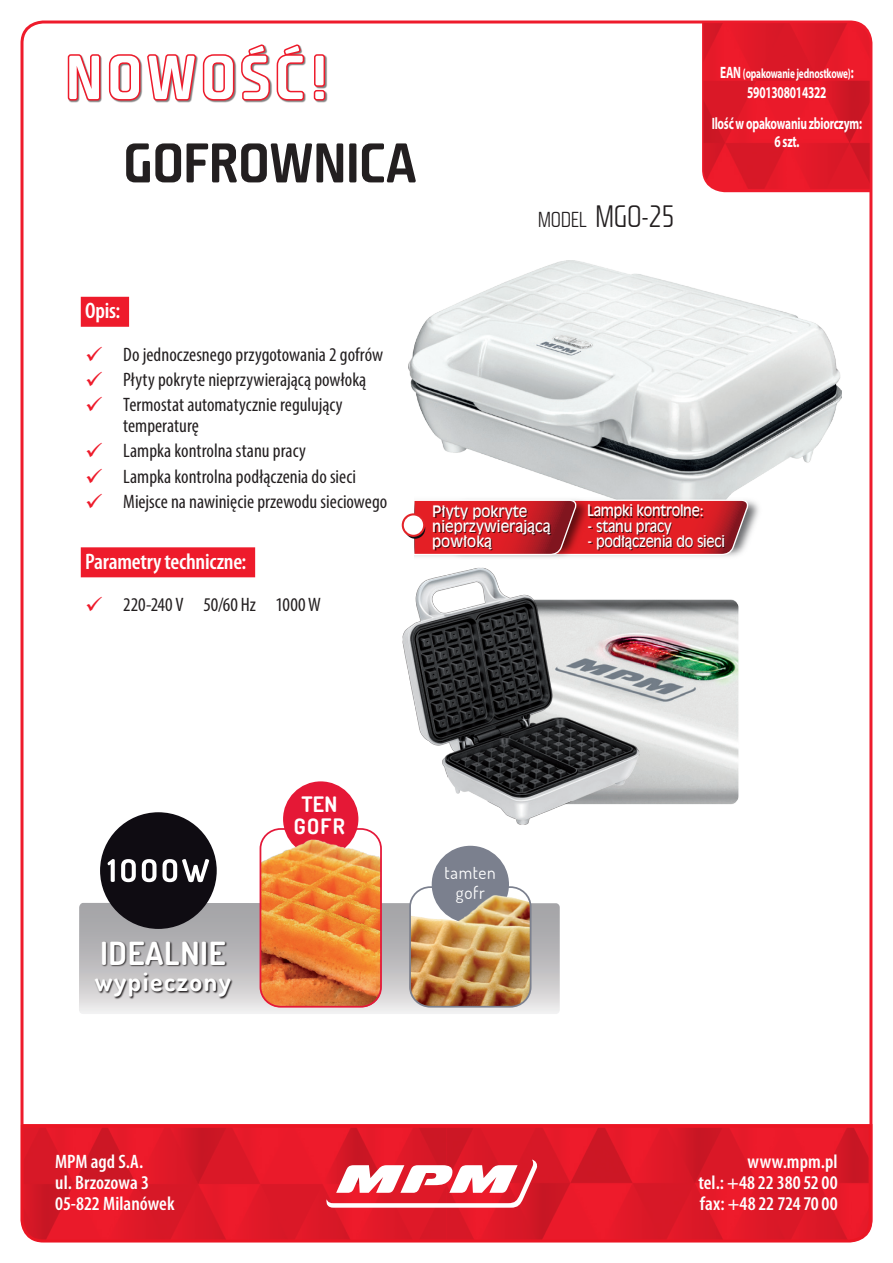
<style>
.page{position:relative;width:893px;height:1263px;background:#fff}
.page>*{position:absolute;margin:0;border:0;box-sizing:border-box;transform-origin:0 0}
.nazwa_produktu{font:60px "Fishmonger MS";letter-spacing:.075em;color:#fff}
.nazwa_produktu-2{font:54px "Fishmonger MS";letter-spacing:-.015em;color:#231f20}
.t1{font:700 31.95px "Dosis";letter-spacing:.02em;color:#fff}
.model{font:300 condensed 30px "Fishmonger K";color:#231f20}
.t2{font:700 25.65px "Dosis";letter-spacing:.06em;color:#fff}
.subhead{font:600 condensed 22.5px "Myriad Pro";letter-spacing:-.01em;color:#fff}
.t3{font:700 21.3px/21.9px "Dosis";letter-spacing:.06em;color:#fff;text-align:center}
.t4{font:condensed 19.5px/21px "Myriad Pro";color:#231f20}
.t5{font:600 condensed 19.5px "Myriad Pro";color:#fff}
.t6{font:17.25px/20px "Dosis";letter-spacing:.04em;color:#fff;text-align:center}
.EAN{font:700 16.5px/18px "Myriad Pro";letter-spacing:-.02em;color:#fff;text-align:center;scale:.69 1}
.t7{font:15.45px "Incised 901 EU";letter-spacing:-.02em;color:#fff;scale:.9 1}
.t8{font:15.45px/15.3px "Incised 901 EU";color:#fff;scale:.95 1}
.EAN-2{font:700 13.5px "Myriad Pro";letter-spacing:-.02em;color:#fff;scale:.69 1}
.s1{font-size:21px}
.s2{font-size:16.5px}
</style>
<div class="page">
<svg style="left:20px;top:1123px;width:853px;height:120px;background:#e01c2b"></svg>
<svg style="left:326px;top:1159px;width:212px;height:49px"></svg>
<div style="left:81px;top:297px;width:48px;height:30px;background:#ee1b2b"></div>
<div style="left:81px;top:547px;width:174px;height:30px;background:#ee1b2b"></div>
<img style="left:409px;top:261px;width:432px;height:223px">
<img style="left:401px;top:484px;width:345px;height:321px">
<img style="left:401px;top:548px;width:264px;height:277px">
<img style="left:669px;top:496px;width:90px;height:73px">
<img style="left:415px;top:496px;width:254px;height:73px">
<svg style="left:402px;top:499px;width:347px;height:57px;background:#d63a3f"></svg>
<svg style="left:79px;top:903px;width:481px;height:111px;background:#c5c3c5"></svg>
<img style="left:93px;top:935px;width:143px;height:66px">
<div style="left:100px;top:812px;width:117px;height:117px;background:#0f0c12;border-radius:50%"></div>
<div style="left:432px;top:846px;width:77px;height:77px;background:#7b808e;border-radius:50%"></div>
<img style="left:409px;top:886px;width:122px;height:121px">
<div style="left:283px;top:781px;width:75px;height:76px;background:#e51836;border-radius:50%"></div>
<svg style="left:260px;top:828px;width:122px;height:179px;background:#e98445"></svg>
<svg style="left:108px;top:859px;width:7px;height:23px"></svg>
<svg style="left:121px;top:859px;width:15px;height:23px"></svg>
<svg style="left:142px;top:859px;width:15px;height:23px"></svg>
<svg style="left:163px;top:859px;width:46px;height:23px"></svg>
<svg style="left:701px;top:21px;width:172px;height:173px"></svg>
<img style="left:703px;top:23px;width:167px;height:166px">
<svg style="left:67px;top:44px;width:239px;height:59px"></svg>
<svg style="left:313px;top:54px;width:14px;height:48px"></svg>
<p class="nazwa_produktu" style="left:65px;top:36px;width:266px">NOWOŚĆ!</p>
<p class="nazwa_produktu-2" style="left:123px;top:126px;width:296px">GOFROWNICA</p>
<p class="model" style="left:538px;top:199px;width:139px"><span class="s1">MODEL</span> MGO-25</p>
<p class="EAN-2" style="left:720px;top:65px;width:195px"><span class="s2">EAN</span> (opakowanie jednostkowe)<span class="s2">:</span></p>
<p class="EAN" style="left:747px;top:83px;width:117px">5901308014322</p>
<p class="EAN" style="left:712px;top:114px;width:220px">Ilość w opakowaniu zbiorczym:<br>6 szt.</p>
<p class="subhead" style="left:85px;top:297px;width:37px">Opis:</p>
<p class="t4" style="left:123px;top:343px;width:261px">Do jednoczesnego przygotowania 2 gofrów</p>
<p class="t4" style="left:123px;top:369px;width:245px">Płyty pokryte nieprzywierającą powłoką</p>
<p class="t4" style="left:123px;top:394px;width:221px">Termostat automatycznie regulujący temperaturę</p>
<p class="t4" style="left:123px;top:440px;width:184px">Lampka kontrolna stanu pracy</p>
<p class="t4" style="left:123px;top:465px;width:234px">Lampka kontrolna podłączenia do sieci</p>
<p class="t4" style="left:123px;top:491px;width:266px">Miejsce na nawinięcie przewodu sieciowego</p>
<p class="subhead" style="left:85px;top:547px;width:163px">Parametry techniczne:</p>
<p class="t4" style="left:123px;top:594px;width:199px">220-240 V 50/60 Hz 1000W</p>
<p class="t8" style="left:432px;top:503px;width:126px">Płyty pokryte nieprzywierającą powłoką</p>
<p class="t7" style="left:587px;top:501px;width:131px">Lampki kontrolne:</p>
<p class="t7" style="left:587px;top:516px;width:95px">- stanu pracy</p>
<p class="t7" style="left:587px;top:531px;width:154px">- podłączenia do sieci</p>
<p class="t1" style="left:100px;top:932px;width:127px">IDEALNIE</p>
<p class="t2" style="left:95px;top:965px;width:138px">wypieczony</p>
<p class="t5" style="left:55px;top:1149px;width:90px">MPM agd S.A.</p>
<p class="t5" style="left:55px;top:1170px;width:95px">ul. Brzozowa 3</p>
<p class="t5" style="left:55px;top:1191px;width:121px">05-822 Milanówek</p>
<p class="t3" style="left:294px;top:792px;width:52px">TEN<br>GOFR</p>
<p class="t6" style="left:445px;top:862px;width:53px">tamten gofr</p>
<p class="t5" style="left:748px;top:1149px;width:92px">www.mpm.pl</p>
<p class="t5" style="left:698px;top:1170px;width:141px">tel.: +48 22 380 52 00</p>
<p class="t5" style="left:700px;top:1191px;width:139px">fax: +48 22 724 70 00</p>
</div>
